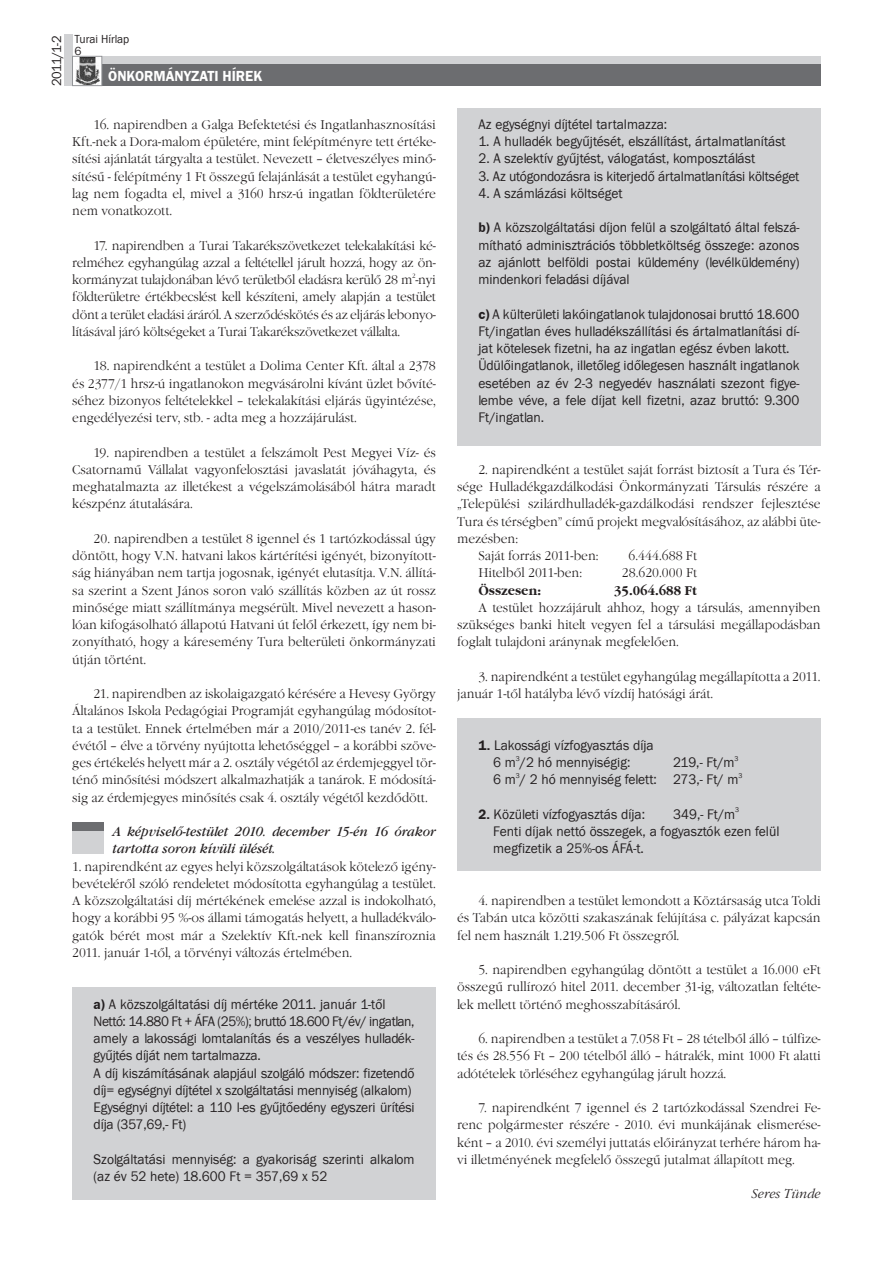
<style>
.page{position:relative;width:893px;height:1263px;background:#fff}
.page>*{position:absolute;margin:0;border:0;box-sizing:border-box;transform-origin:0 0}
.t1{font:600 15px "Franklin Gothic Itc TEE";color:#fff;scale:.95 1}
.t2{font:14.25px/17.2px "Franklin Gothic Itc TEE";color:#231f20;scale:.95 1}
.t3{font:italic 13.5px/17.2px "Garamond Itc TEE";color:#231f20;scale:.95 1}
.t4{font:13.5px "Franklin Gothic Itc TEE";color:#231f20;scale:.96 1}
.t5{font:300 13.05px/17.2px "Garamond Itc TEE";color:#231f20;text-align:justify;scale:.95 1}
.t6{font:700 13.05px "Garamond Itc TEE";color:#231f20;scale:.95 1}
.t7{font:italic 300 13.05px "Garamond Itc TEE";color:#231f20;scale:.95 1}
.t8{font:12px/12px "Franklin Gothic Itc TEE";color:#231f20;scale:.95 1}
.t9{font:7.2px "Franklin Gothic Itc TEE";color:#231f20;scale:.95 1}
.t10{font:300 6.45px "Garamond Itc TEE";color:#231f20;scale:.95 1}
.s1{font-weight:600}
</style>
<div class="page">
<div style="left:458px;top:109px;width:363px;height:337px;background:#d1d2d4"></div>
<div style="left:458px;top:719px;width:363px;height:152px;background:#d1d2d4"></div>
<div style="left:72px;top:987px;width:363px;height:212px;background:#d1d2d4"></div>
<div style="left:102px;top:56px;width:719px;height:9px;background:#d1d2d4"></div>
<div style="left:102px;top:65px;width:719px;height:21px;background:#6c6d70"></div>
<div style="left:64px;top:35px;width:8px;height:51px;background:#d1d2d4"></div>
<img style="left:75px;top:58px;width:24px;height:26px">
<div style="left:72px;top:56px;width:30px;height:30px;border:1px solid #939598"></div>
<div style="left:72px;top:822px;width:32px;height:9px;background:#6c6d70"></div>
<div style="left:72px;top:831px;width:32px;height:23px;background:#d1d2d4"></div>
<p class="t4" style="left:49px;top:86px;width:54px;rotate:-90deg">2011/1-2</p>
<p class="t8" style="left:74px;top:33px;width:59px">Turai Hírlap<br>6</p>
<p class="t1" style="left:108px;top:67px;width:164px">ÖNKORMÁNYZATI HÍREK</p>
<p class="t5" style="left:72px;top:116px;width:384px;text-indent:21px">16. napirendben a Galga Befektetési és Ingatlanhasznosítási Kft.-nek a Dora-malom épületére, mint felépítményre tett értéke&shy;sítési ajánlatát tárgyalta a testület. Nevezett – életveszélyes minő&shy;sítésű - felépítmény 1 Ft összegű felajánlását a testület egyhangú&shy;lag nem fogadta el, mivel a 3160 hrsz-ú ingatlan földterületére nem vonatkozott.</p>
<p class="t5" style="left:72px;top:237px;width:384px;text-indent:21px">17. napirendben a Turai Takarékszövetkezet telekalakítási ké&shy;relméhez egyhangúlag azzal a feltétellel járult hozzá, hogy az ön&shy;kormányzat tulajdonában lévő területből eladásra kerülő 28 m -nyi</p>
<p class="t10" style="left:412px;top:272px;width:5px">2</p>
<p class="t5" style="left:72px;top:288px;width:384px">földterületre értékbecslést kell készíteni, amely alapján a testület dönt a terület eladási áráról. A szerződéskötés és az eljárás lebonyo&shy;lításával járó költségeket a Turai Takarékszövetkezet vállalta.</p>
<p class="t5" style="left:72px;top:357px;width:384px;text-indent:21px">18. napirendként a testület a Dolima Center Kft. által a 2378 és 2377/1 hrsz-ú ingatlanokon megvásárolni kívánt üzlet bővíté&shy;séhez bizonyos feltételekkel – telekalakítási eljárás ügyintézése, engedélyezési terv, stb. - adta meg a hozzájárulást.</p>
<p class="t5" style="left:72px;top:444px;width:384px;text-indent:21px">19. napirendben a testület a felszámolt Pest Megyei Víz- és Csatornamű Vállalat vagyonfelosztási javaslatát jóváhagyta, és meghatalmazta az illetékest a végelszámolásából hátra maradt készpénz átutalására.</p>
<p class="t5" style="left:72px;top:530px;width:384px;text-indent:21px">20. napirendben a testület 8 igennel és 1 tartózkodással úgy döntött, hogy V.N. hatvani lakos kártérítési igényét, bizonyított&shy;ság hiányában nem tartja jogosnak, igényét elutasítja. V.N. állítá&shy;sa szerint a Szent János soron való szállítás közben az út rossz minősége miatt szállítmánya megsérült. Mivel nevezett a hason&shy;lóan kifogásolható állapotú Hatvani út felől érkezett, így nem bi&shy;zonyítható, hogy a káresemény Tura belterületi önkormányzati útján történt.</p>
<p class="t5" style="left:72px;top:685px;width:384px;text-indent:21px">21. napirendben az iskolaigazgató kérésére a Hevesy György Általános Iskola Pedagógiai Programját egyhangúlag módosítot&shy;ta a testület. Ennek értelmében már a 2010/2011-es tanév 2. fél&shy;évétől – élve a törvény nyújtotta lehetőséggel – a korábbi szöve&shy;ges értékelés helyett már a 2. osztály végétől az érdemjeggyel tör&shy;ténő minősítési módszert alkalmazhatják a tanárok. E módosítá&shy;sig az érdemjegyes minősítés csak 4. osztály végétől kezdődött.</p>
<p class="t3" style="left:113px;top:823px;width:342px">A képviselő-testület 2010. december 15-én 16 órakor tartotta soron kívüli ülését.</p>
<p class="t5" style="left:72px;top:858px;width:384px">1. napirendként az egyes helyi közszolgáltatások kötelező igény&shy;bevételéről szóló rendeletet módosította egyhangúlag a testület.<br>A közszolgáltatási díj mértékének emelése azzal is indokolható, hogy a korábbi 95 %-os állami támogatás helyett, a hulladékválo&shy;gatók bérét most már a Szelektív Kft.-nek kell finanszíroznia 2011. január 1-től, a törvényi változás értelmében.</p>
<p class="t2" style="left:94px;top:995px;width:339px"><span class="s1">A)</span> A közszolgáltatási díj mértéke 2011. január 1-től Nettó: 14.880 Ft + ÁFA (25%); bruttó 18.600 Ft/év/ ingatlan, amely a lakossági lomtalanítás és a veszélyes hulladék&shy;gyűjtés díját nem tartalmazza.<br>A díj kiszámításának alapjául szolgáló módszer: fizetendő díj= egységnyi díjtétel x szolgáltatási mennyiség (alkalom) egységnyi díjtétel: a 110 l-es gyűjtőedény egyszeri ürítési díja (357,69,- Ft)</p>
<p class="t2" style="left:94px;top:1150px;width:339px">Szolgáltatási mennyiség: a gyakoriság szerinti alkalom (az év 52 hete) 18.600 Ft = 357,69 x 52</p>
<p class="t2" style="left:478px;top:115px;width:200px">Az egységnyi díjtétel tartalmazza:</p>
<p class="t2" style="left:478px;top:132px;width:325px">1. A hulladék begyűjtését, elszállítást, ártalmatlanítást</p>
<p class="t2" style="left:478px;top:150px;width:293px">2. A szelektív gyűjtést, válogatást, komposztálást</p>
<p class="t2" style="left:478px;top:167px;width:339px">3. Az utógondozásra is kiterjedő ártalmatlanítási költséget</p>
<p class="t2" style="left:478px;top:184px;width:153px">4. A számlázási költséget</p>
<p class="t2" style="left:478px;top:219px;width:339px;text-align:justify"><span class="s1">B)</span> A közszolgáltatási díjon felül a szolgáltató által felszá&shy;mítható adminisztrációs többletköltség összege: azonos az ajánlott belföldi postai küldemény (levélküldemény) mindenkori feladási díjával</p>
<p class="t2" style="left:478px;top:305px;width:339px"><span class="s1">C)</span> A külterületi lakóingatlanok tulajdonosai bruttó 18.600<br>Ft/ingatlan éves hulladékszállítási és ártalmatlanítási dí&shy;jat kötelesek fizetni, ha az ingatlan egész évben lakott.<br>Üdülőingatlanok, illetőleg időlegesen használt ingatlanok esetében az év 2-3 negyedév használati szezont figye&shy;lembe véve, a fele díjat kell fizetni, azaz bruttó: 9.300<br>Ft/ingatlan.</p>
<p class="t5" style="left:478px;top:461px;width:362px">2. napirendként a testület saját forrást biztosít a Tura és Tér-</p>
<p class="t5" style="left:457px;top:478px;width:384px">sége Hulladékgazdálkodási Önkormányzati Társulás részére a</p>
<p class="t5" style="left:457px;top:495px;width:384px">„Települési szilárdhulladék-gazdálkodási rendszer fejlesztése</p>
<p class="t5" style="left:457px;top:513px;width:384px">Tura és térségben” című projekt megvalósításához, az alábbi üte-</p>
<p class="t5" style="left:457px;top:530px;width:66px">mezésben:</p>
<p class="t5" style="left:478px;top:547px;width:128px">Saját forrás 2011-ben:</p>
<p class="t5" style="left:629px;top:547px;width:73px">6.444.688 Ft</p>
<p class="t5" style="left:478px;top:564px;width:111px">Hitelből 2011-ben:</p>
<p class="t5" style="left:622px;top:564px;width:80px">28.620.000 Ft</p>
<p class="t6" style="left:478px;top:582px;width:67px">Összesen:</p>
<p class="t6" style="left:614px;top:582px;width:89px">35.064.688 Ft</p>
<p class="t5" style="left:457px;top:599px;width:384px;text-indent:21px">A testület hozzájárult ahhoz, hogy a társulás, amennyiben szükséges banki hitelt vegyen fel a társulási megállapodásban foglalt tulajdoni aránynak megfelelően.</p>
<p class="t5" style="left:457px;top:668px;width:384px;text-indent:21px">3. napirendként a testület egyhangúlag megállapította a 2011. január 1-től hatályba lévő vízdíj hatósági árát.</p>
<p class="t2" style="left:478px;top:736px;width:186px;text-align:center"><span class="s1">1.</span> lakossági vízfogyasztás díja<br>6 m /2 hó mennyiségig:</p>
<p class="t9" style="left:516px;top:754px;width:6px">3</p>
<p class="t2" style="left:673px;top:753px;width:66px">219,- Ft/m</p>
<p class="t9" style="left:735px;top:754px;width:6px">3</p>
<p class="t2" style="left:493px;top:771px;width:260px">6 m / 2 hó mennyiség felett: 273,- Ft/ m</p>
<p class="t9" style="left:516px;top:771px;width:6px">3</p>
<p class="t9" style="left:738px;top:771px;width:6px">3</p>
<p class="t2" style="left:478px;top:805px;width:177px"><span class="s1">2.</span> Közületi vízfogyasztás díja:</p>
<p class="t2" style="left:673px;top:805px;width:67px">349,- Ft/m</p>
<p class="t9" style="left:735px;top:806px;width:6px">3</p>
<p class="t2" style="left:493px;top:822px;width:303px">Fenti díjak nettó összegek, a fogyasztók ezen felül megfizetik a 25%-os ÁFÁ-t.</p>
<p class="t5" style="left:457px;top:892px;width:384px;text-indent:21px">4. napirendben a testület lemondott a Köztársaság utca Toldi és Tabán utca közötti szakaszának felújítása c. pályázat kapcsán fel nem használt 1.219.506 Ft összegről.</p>
<p class="t5" style="left:457px;top:961px;width:384px;text-indent:21px">5. napirendben egyhangúlag döntött a testület a 16.000 eFt összegű rullírozó hitel 2011. december 31-ig, változatlan feltéte&shy;lek mellett történő meghosszabításáról.</p>
<p class="t5" style="left:457px;top:1030px;width:384px;text-indent:21px">6. napirendben a testület a 7.058 Ft – 28 tételből álló – túlfize&shy;tés és 28.556 Ft – 200 tételből álló – hátralék, mint 1000 Ft alatti adótételek törléséhez egyhangúlag járult hozzá.</p>
<p class="t5" style="left:457px;top:1099px;width:384px;text-indent:21px">7. napirendként 7 igennel és 2 tartózkodással Szendrei Fe&shy;renc polgármester részére - 2010. évi munkájának elismerése&shy;ként – a 2010. évi személyi juttatás előirányzat terhére három ha&shy;vi illetményének megfelelő összegű jutalmat állapított meg.</p>
<p class="t7" style="left:752px;top:1186px;width:74px">Seres Tünde</p>
</div>
